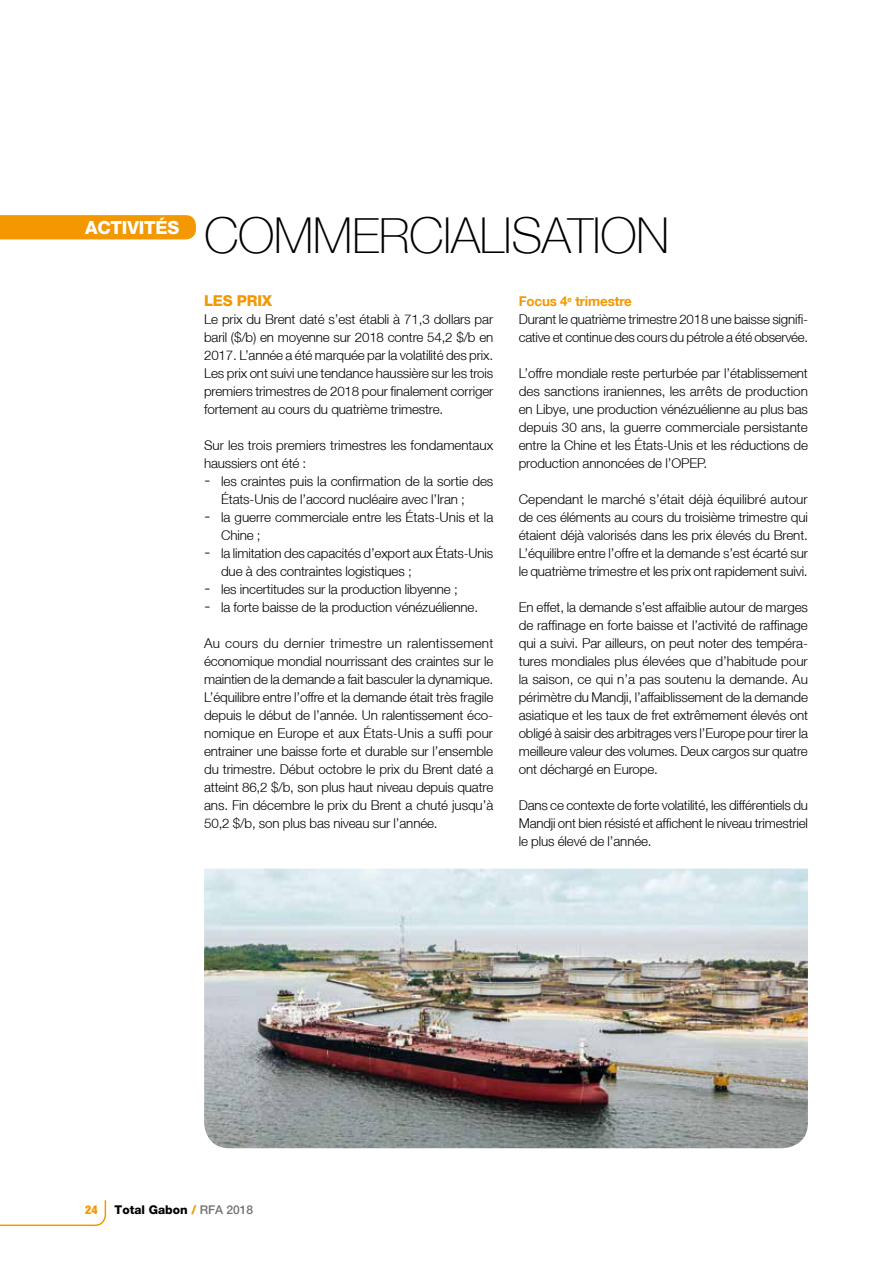
<style>
.page{position:relative;width:893px;height:1263px;background:#fff}
.page>*{position:absolute;margin:0;border:0;box-sizing:border-box;transform-origin:0 0}
.t1{font:100 49.5px "Helvetica Neue LT";letter-spacing:-.01em;color:#000}
.t2{font:800 18px "Helvetica Neue LT";letter-spacing:-.015em;color:#fff}
.t3{font:800 15px "Helvetica Neue LT";letter-spacing:-.015em;color:#f39800}
.t4{font:300 13.5px/18px "Helvetica Neue LT";letter-spacing:-.01em;color:#000;text-align:justify}
.t5{font:800 12px "Helvetica Neue LT";color:#000}
.t6{font:900 condensed 12px "Helvetica Neue LT";color:#f39800}
.s1{font-size:18px}
.s2{font-weight:700;color:#f39800}
.s3{color:#f39800}
.s4{font-weight:500;color:#707172}
</style>
<div class="page">
<svg style="left:0;top:1200px;width:107px;height:27px"></svg>
<div style="left:0;top:215px;width:196px;height:24px;background:#f39800"></div>
<img style="left:204px;top:868px;width:604px;height:280px">
<h2 class="t2" style="left:85px;top:217px;width:96px">ACTIVITÉS</h2>
<h1 class="t1" style="left:204px;top:207px;width:467px">COMMERCIALISATION</h1>
<p class="t3" style="left:204px;top:292px;width:70px">LES PRIX</p>
<p class="t4" style="left:204px;top:310px;width:291px">Le prix du Brent daté s’est établi à 71,3 dollars par baril ($/b) en moyenne sur 2018 contre 54,2 $/b en 2017. L’année a été marquée par la volatilité des prix.<br>Les prix ont suivi une tendance haussière sur les trois premiers trimestres de 2018 pour finalement corriger fortement au cours du quatrième trimestre.</p>
<p class="t4" style="left:204px;top:436px;width:291px">Sur les trois premiers trimestres les fondamentaux haussiers ont été :</p>
<p class="t4" style="left:221px;top:472px;width:274px;text-indent:-17px"><span class="s1">-</span> les craintes puis la confirmation de la sortie des<br>États-Unis de l’accord nucléaire avec l’Iran ;</p>
<p class="t4" style="left:221px;top:508px;width:274px;text-indent:-17px"><span class="s1">-</span> la guerre commerciale entre les États-Unis et la<br>Chine ;</p>
<p class="t4" style="left:221px;top:544px;width:274px;text-indent:-17px"><span class="s1">-</span> la limitation des capacités d’export aux États-Unis due à des contraintes logistiques ;</p>
<p class="t4" style="left:204px;top:580px;width:255px"><span class="s1">-</span> les incertitudes sur la production libyenne ;</p>
<p class="t4" style="left:204px;top:598px;width:276px"><span class="s1">-</span> la forte baisse de la production vénézuélienne.</p>
<p class="t4" style="left:204px;top:634px;width:291px">Au cours du dernier trimestre un ralentissement économique mondial nourrissant des craintes sur le maintien de la demande a fait basculer la dynamique.<br>L’équilibre entre l’offre et la demande était très fragile depuis le début de l’année. Un ralentissement éco&shy;nomique en Europe et aux États-Unis a suffi pour entrainer une baisse forte et durable sur l’ensemble du trimestre. Début octobre le prix du Brent daté a atteint 86,2 $/b, son plus haut niveau depuis quatre ans. Fin décembre le prix du Brent a chuté jusqu’à 50,2 $/b, son plus bas niveau sur l’année.</p>
<p class="t4" style="left:519px;top:292px;width:291px;text-align:left"><span class="s2">Focus 4</span><sup>e</sup> <span class="s2">trimestre<br></span>Durant le quatrième trimestre 2018 une baisse signifi&shy;cative et continue des cours du pétrole a été observée.</p>
<p class="t4" style="left:519px;top:364px;width:291px">L’offre mondiale reste perturbée par l’établissement des sanctions iraniennes, les arrêts de production en Libye, une production vénézuélienne au plus bas depuis 30 ans, la guerre commerciale persistante entre la Chine et les États-Unis et les réductions de production annoncées de l’OPEP.</p>
<p class="t4" style="left:519px;top:490px;width:291px">Cependant le marché s’était déjà équilibré autour de ces éléments au cours du troisième trimestre qui étaient déjà valorisés dans les prix élevés du Brent.<br>L’équilibre entre l’offre et la demande s’est écarté sur le quatrième trimestre et les prix ont rapidement suivi.</p>
<p class="t4" style="left:519px;top:598px;width:291px">En effet, la demande s’est affaiblie autour de marges de raffinage en forte baisse et l’activité de raffinage qui a suivi. Par ailleurs, on peut noter des tempéra&shy;tures mondiales plus élevées que d’habitude pour la saison, ce qui n’a pas soutenu la demande. Au périmètre du Mandji, l’affaiblissement de la demande asiatique et les taux de fret extrêmement élevés ont obligé à saisir des arbitrages vers l’Europe pour tirer la meilleure valeur des volumes. Deux cargos sur quatre ont déchargé en Europe.</p>
<p class="t4" style="left:519px;top:796px;width:291px">Dans ce contexte de forte volatilité, les différentiels du Mandji ont bien résisté et affichent le niveau trimestriel le plus élevé de l’année.</p>
<p class="t6" style="left:85px;top:1202px;width:14px">24</p>
<p class="t5" style="left:115px;top:1203px;width:140px">Total Gabon <span class="s3">/</span> <span class="s4">RFA 2018</span></p>
</div>
